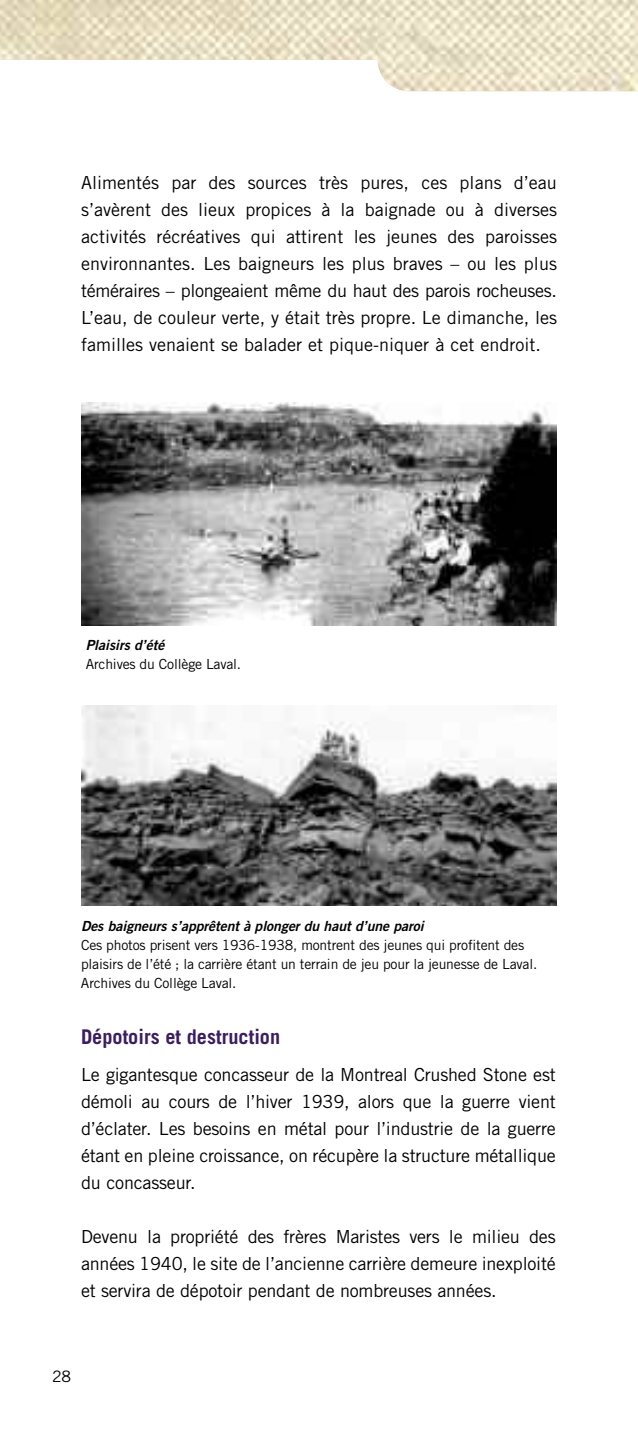
<style>
.page{position:relative;width:638px;height:1436px;background:#fff}
.page>*{position:absolute;margin:0;border:0;box-sizing:border-box;transform-origin:0 0}
.t1{font:700 20.25px "Trade Gothic";color:#3c1d5d}
.t2{font:18px/27px "Trade Gothic";letter-spacing:-.01em;color:#000;text-align:justify}
.t3{font:15.75px "Trade Gothic";color:#000}
.t4{font:13.95px/19.1px "Trade Gothic";letter-spacing:-.01em;color:#000}
.t5{font:italic 13.95px "Trade Gothic Bold Two";color:#000}
</style>
<div class="page">
<img style="left:0;top:0;width:638px;height:91px">
<img style="left:81px;top:705px;width:476px;height:200px">
<img style="left:81px;top:402px;width:476px;height:223px">
<p class="t2" style="left:81px;top:171px;width:477px">Alimentés par des sources très pures, ces plans d’eau s’avèrent des lieux propices à la baignade ou à diverses activités récréatives qui attirent les jeunes des paroisses environnantes. Les baigneurs les plus braves – ou les plus téméraires – plongeaient même du haut des parois rocheuses.<br>L’eau, de couleur verte, y était très propre. Le dimanche, les familles venaient se balader et pique-niquer à cet endroit.</p>
<p class="t5" style="left:86px;top:640px;width:80px">Plaisirs d’été</p>
<p class="t4" style="left:86px;top:656px;width:157px">Archives du Collège Laval.</p>
<p class="t5" style="left:81px;top:920px;width:344px">Des baigneurs s’apprêtent à plonger du haut d’une paroi</p>
<p class="t4" style="left:81px;top:936px;width:458px">Ces photos prisent vers 1936-1938, montrent des jeunes qui profitent des plaisirs de l’été ; la carrière étant un terrain de jeu pour la jeunesse de Laval.<br>Archives du Collège Laval.</p>
<p class="t1" style="left:81px;top:1029px;width:201px">Dépotoirs et destruction</p>
<p class="t2" style="left:81px;top:1062px;width:476px">Le gigantesque concasseur de la Montreal Crushed Stone est démoli au cours de l’hiver 1939, alors que la guerre vient d’éclater. Les besoins en métal pour l’industrie de la guerre étant en pleine croissance, on récupère la structure métallique du concasseur.</p>
<p class="t2" style="left:81px;top:1224px;width:476px">Devenu la propriété des frères Maristes vers le milieu des années 1940, le site de l’ancienne carrière demeure inexploité et servira de dépotoir pendant de nombreuses années.</p>
<p class="t3" style="left:52px;top:1370px;width:21px">28</p>
</div>
